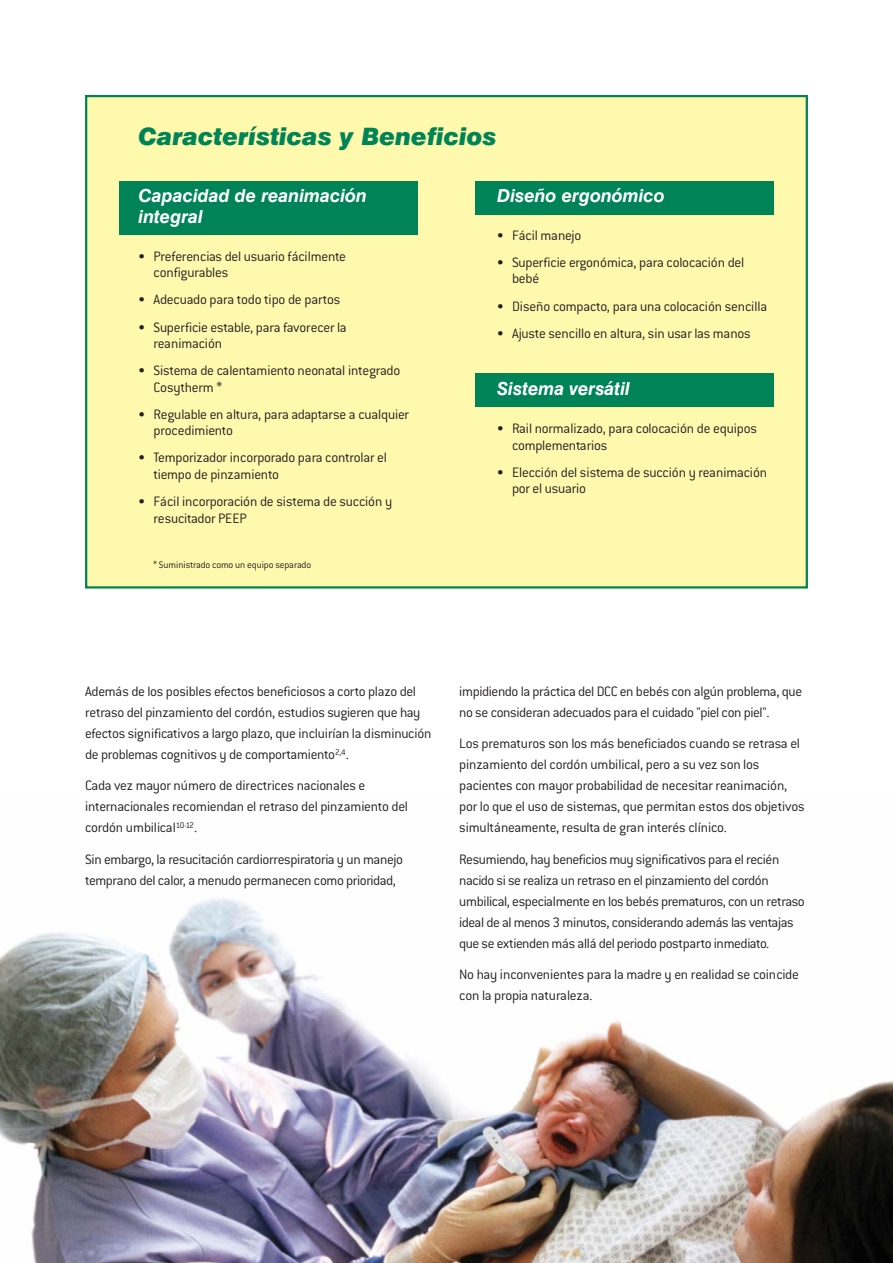
<style>
.page{position:relative;width:893px;height:1263px;background:#fff}
.page>*{position:absolute;margin:0;border:0;box-sizing:border-box;transform-origin:0 0}
.t1{font:italic 900 24px "Swiss 721 BT";color:#008457}
.t2{font:italic 700 18px/21px "Swiss 721 BT";color:#fff}
.t3{font:300 15px/21px "Conduit ITC";letter-spacing:-.015em;color:#231f20}
.t4{font:300 10.5px "Conduit ITC";letter-spacing:-.01em;color:#231f20}
</style>
<div class="page">
<img style="left:0;top:899px;width:893px;height:364px">
<div style="left:85px;top:95px;width:723px;height:493px;background:#fff9ae"></div>
<div style="left:85px;top:95px;width:723px;height:493px;border:2px solid #008457"></div>
<div style="left:476px;top:181px;width:298px;height:33px;background:#008457"></div>
<div style="left:476px;top:374px;width:298px;height:33px;background:#008457"></div>
<div style="left:119px;top:181px;width:298px;height:53px;background:#008457"></div>
<h1 class="t1" style="left:138px;top:125px;width:360px">Características y Beneficios</h1>
<p class="t2" style="left:139px;top:186px;width:230px">Capacidad de reanimación integral</p>
<p class="t3" style="left:153px;top:249px;width:194px;line-height:16.5px;text-indent:-15px">• Preferencias del usuario fácilmente configurables</p>
<p class="t3" style="left:139px;top:291px;width:203px">• Adecuado para todo tipo de partos</p>
<p class="t3" style="left:153px;top:320px;width:195px;line-height:16.5px;text-indent:-15px">• Superficie estable, para favorecer la reanimación</p>
<p class="t3" style="left:153px;top:364px;width:248px;line-height:16.5px;text-indent:-15px">• Sistema de calentamiento neonatal integrado<br>Cosytherm *</p>
<p class="t3" style="left:153px;top:407px;width:257px;line-height:16.5px;text-indent:-15px">• Regulable en altura, para adaptarse a cualquier procedimiento</p>
<p class="t3" style="left:153px;top:451px;width:235px;line-height:16.5px;text-indent:-15px">• Temporizador incorporado para controlar el tiempo de pinzamiento</p>
<p class="t3" style="left:153px;top:495px;width:240px;line-height:16.5px;text-indent:-15px">• Fácil incorporación de sistema de succión y resucitador PEEP</p>
<p class="t2" style="left:497px;top:186px;width:169px">Diseño ergonómico</p>
<p class="t3" style="left:497px;top:226px;width:86px">• Fácil manejo</p>
<p class="t3" style="left:512px;top:256px;width:234px;line-height:16.5px;text-indent:-15px">• Superficie ergonómica, para colocación del bebé</p>
<p class="t3" style="left:497px;top:297px;width:272px">• Diseño compacto, para una colocación sencilla</p>
<p class="t3" style="left:497px;top:324px;width:255px">• Ajuste sencillo en altura, sin usar las manos</p>
<p class="t2" style="left:497px;top:379px;width:134px">Sistema versátil</p>
<p class="t3" style="left:512px;top:422px;width:247px;line-height:16.5px;text-indent:-15px">• Rail normalizado, para colocación de equipos complementarios</p>
<p class="t3" style="left:512px;top:465px;width:257px;line-height:16.5px;text-indent:-15px">• Elección del sistema de succión y reanimación por el usuario</p>
<p class="t4" style="left:153px;top:561px;width:160px">* Suministrado como un equipo separado</p>
<p class="t3" style="left:85px;top:682px;width:348px">Además de los posibles efectos beneficiosos a corto plazo del retraso del pinzamiento del cordón, estudios sugieren que hay efectos significativos a largo plazo, que incluirían la disminución de problemas cognitivos y de comportamiento<sup>2,4</sup>.</p>
<p class="t3" style="left:85px;top:777px;width:325px">Cada vez mayor número de directrices nacionales e internacionales recomiendan el retraso del pinzamiento del cordón umbilical<sup>10-12</sup>.</p>
<p class="t3" style="left:85px;top:850px;width:319px">Sin embargo, la resucitación cardiorrespiratoria y un manejo temprano del calor, a menudo permanecen como prioridad,</p>
<p class="t3" style="left:459px;top:682px;width:344px">impidiendo la práctica del DCC en bebés con algún problema, que no se consideran adecuados para el cuidado "piel con piel".</p>
<p class="t3" style="left:459px;top:735px;width:347px">Los prematuros son los más beneficiados cuando se retrasa el pinzamiento del cordón umbilical, pero a su vez son los pacientes con mayor probabilidad de necesitar reanimación, por lo que el uso de sistemas, que permitan estos dos objetivos simultáneamente, resulta de gran interés clínico.</p>
<p class="t3" style="left:459px;top:850px;width:347px">Resumiendo, hay beneficios muy significativos para el recién nacido si se realiza un retraso en el pinzamiento del cordón umbilical, especialmente en los bebés prematuros, con un retraso ideal de al menos 3 minutos, considerando además las ventajas que se extienden más allá del periodo postparto inmediato.</p>
<p class="t3" style="left:459px;top:966px;width:341px">No hay inconvenientes para la madre y en realidad se coincide con la propia naturaleza.</p>
</div>
